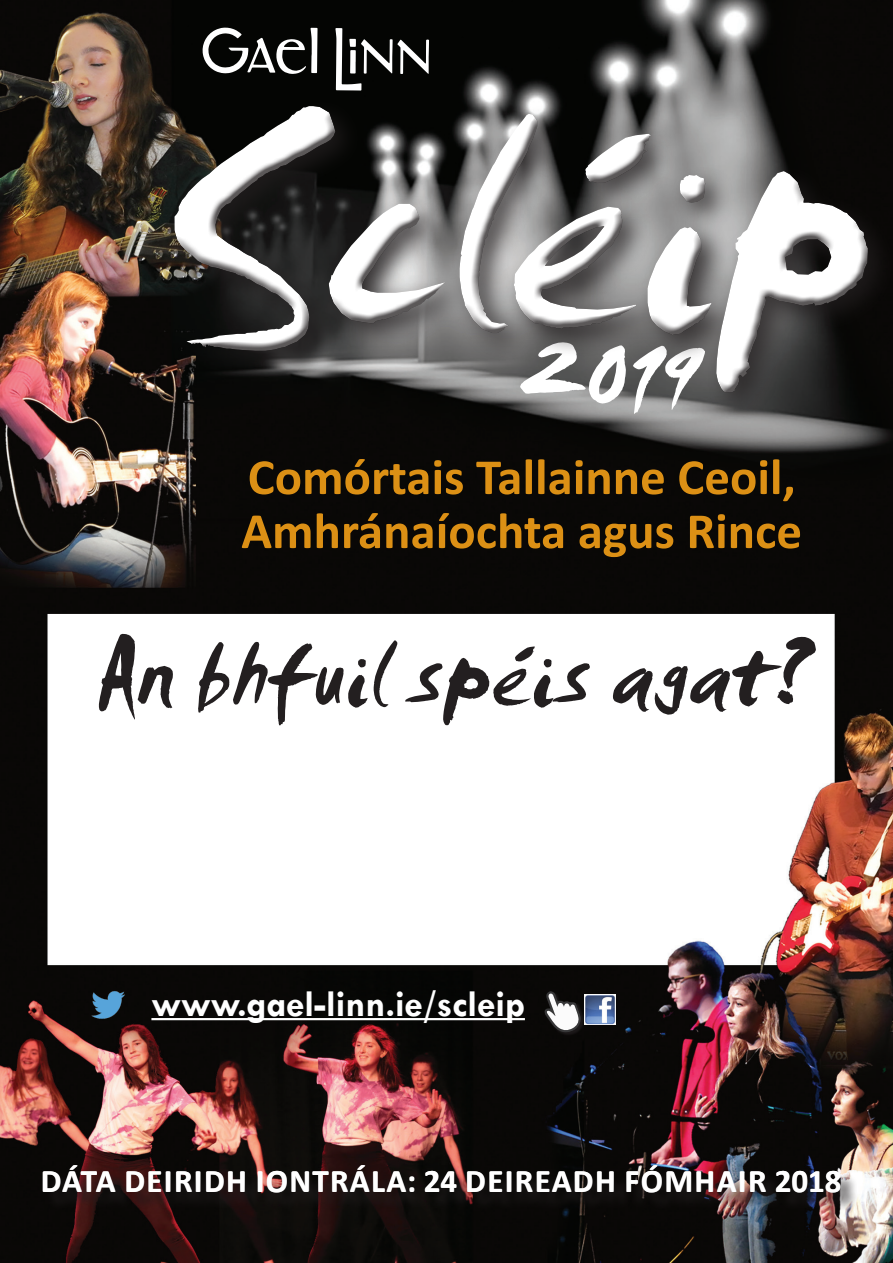
<style>
.page{position:relative;width:893px;height:1263px;background:#fff}
.page>*{position:absolute;margin:0;border:0;box-sizing:border-box;transform-origin:0 0}
.t1{font:330.3px "Smudger Let Plain";color:#fff}
.t2{font:106.8px "Smudger Let Plain";color:#fff}
.t3{font:100.5px "Smudger Let Plain";color:#231f20}
.t4{font:700 51px/54px "Calibri";color:#dc9015}
.t5{font:700 37.5px "Tw Cen";color:#fff}
.t6{font:700 33px "Calibri";letter-spacing:.04em;color:#fff}
</style>
<div class="page">
<img style="left:0;top:0;width:893px;height:1263px">
<div style="left:164px;top:97px;width:729px;height:325px;background:#231f20;opacity:.75"></div>
<div style="left:166px;top:97px;width:704px;height:295px;background:#fff;opacity:.75"></div>
<div style="left:172px;top:108px;width:704px;height:293px;background:#231f20;opacity:.75"></div>
<svg style="left:203px;top:28px;width:115px;height:46px"></svg>
<svg style="left:335px;top:28px;width:94px;height:63px"></svg>
<img style="left:584px;top:994px;width:31px;height:30px">
<img style="left:83px;top:980px;width:50px;height:44px">
<hr style="left:151px;top:1018px;width:374px;height:2px;background:#fff">
<div style="left:544px;top:991px;width:40px;height:45px;background:#231f20;opacity:.75"></div>
<svg style="left:544px;top:991px;width:38px;height:42px"></svg>
<div style="left:45px;top:1168px;width:814px;height:43px;background:#231f20;opacity:.75"></div>
<h1 class="t1" style="left:158px;top:24px;width:716px">Scléip</h1>
<h2 class="t2" style="left:529px;top:294px;width:176px;rotate:6deg">2019</h2>
<p class="t4" style="left:241px;top:449px;width:562px">Comórtais Tallainne Ceoil,<br>Amhránaíochta agus Rince</p>
<h3 class="t3" style="left:96px;top:613px;width:716px">An bhfuil spéis agat?</h3>
<p class="t5" style="left:151px;top:982px;width:375px">www.gael-linn.ie/scleip</p>
<p class="t6" style="left:41px;top:1158px;width:802px">DÁTA DEIRIDH IONTRÁLA: 24 DEIREADH FÓMHAIR 2018</p>
</div>
